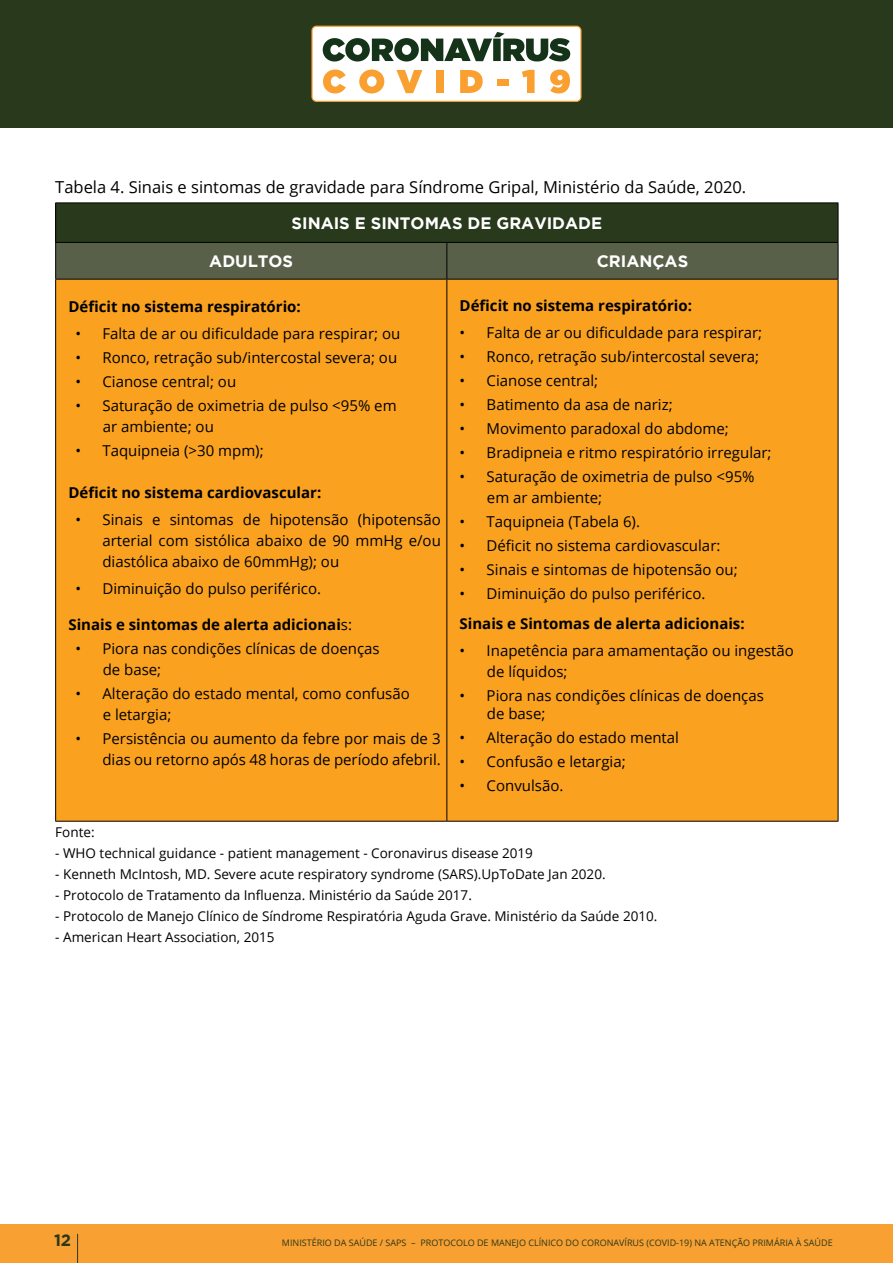
<style>
.page{position:relative;width:893px;height:1263px;background:#fff}
.page>*{position:absolute;margin:0;border:0;box-sizing:border-box;transform-origin:0 0}
.t1{font:16.5px "Open Sans";color:#000}
.t2{font:700 16.5px "Gotham";color:#fff}
.t3{font:700 16.5px "Gotham";color:#29391c}
.t4{font:15px/21px "Open Sans";color:#000}
.t5{font:700 15px "Open Sans";color:#000}
.t6{font:13.5px "Open Sans";color:#000}
.t7{font:9px "Open Sans";color:#29391c}
.s1{font-weight:400}
</style>
<div class="page">
<div style="left:0;top:0;width:893px;height:128px;background:#29391c"></div>
<div style="left:0;top:1225px;width:893px;height:38px;background:#f9a032"></div>
<svg style="left:311px;top:26px;width:271px;height:76px;background:#d1cab5"></svg>
<svg style="left:77px;top:1234px;width:1px;height:29px"></svg>
<div style="left:56px;top:203px;width:782px;height:39px;background:#29391c"></div>
<div style="left:56px;top:243px;width:782px;height:36px;background:#586049"></div>
<div style="left:56px;top:280px;width:782px;height:541px;background:#faa21f"></div>
<hr style="left:55px;top:202px;width:392px;height:1px;background:#000">
<hr style="left:55px;top:203px;width:1px;height:39px;background:#000">
<hr style="left:447px;top:202px;width:391px;height:1px;background:#000">
<hr style="left:838px;top:203px;width:1px;height:39px;background:#000">
<hr style="left:55px;top:242px;width:392px;height:1px;background:#000">
<hr style="left:55px;top:243px;width:1px;height:36px;background:#000">
<hr style="left:447px;top:242px;width:391px;height:1px;background:#000">
<hr style="left:446px;top:243px;width:1px;height:36px;background:#000">
<hr style="left:838px;top:243px;width:1px;height:36px;background:#000">
<hr style="left:55px;top:279px;width:392px;height:1px;background:#000">
<hr style="left:55px;top:280px;width:1px;height:541px;background:#000">
<hr style="left:447px;top:279px;width:391px;height:1px;background:#000">
<hr style="left:446px;top:280px;width:1px;height:541px;background:#000">
<hr style="left:838px;top:280px;width:1px;height:541px;background:#000">
<hr style="left:55px;top:821px;width:392px;height:1px;background:#000">
<hr style="left:447px;top:821px;width:391px;height:1px;background:#000">
<p class="t1" style="left:55px;top:176px;width:693px">Tabela 4. Sinais e sintomas de gravidade para Síndrome Gripal, Ministério da Saúde, 2020.</p>
<p class="t2" style="left:292px;top:213px;width:312px">SINAIS E SINTOMAS DE GRAVIDADE</p>
<p class="t2" style="left:209px;top:251px;width:85px">ADULTOS</p>
<p class="t2" style="left:597px;top:251px;width:93px">CRIANÇAS</p>
<p class="t5" style="left:68px;top:296px;width:234px">Déficit no sistema respiratório:</p>
<p class="t4" style="left:75px;top:323px;width:326px">• Falta de ar ou dificuldade para respirar; ou</p>
<p class="t4" style="left:75px;top:347px;width:323px">• Ronco, retração sub/intercostal severa; ou</p>
<p class="t4" style="left:75px;top:371px;width:162px">• Cianose central; ou</p>
<p class="t4" style="left:103px;top:395px;width:295px;text-indent:-27px">• Saturação de oximetria de pulso &lt;95% em ar ambiente; ou</p>
<p class="t4" style="left:75px;top:440px;width:190px">• Taquipneia (&gt;30 mpm);</p>
<p class="t5" style="left:68px;top:482px;width:254px">Déficit no sistema cardiovascular:</p>
<p class="t4" style="left:102px;top:509px;width:340px;text-align:justify;text-indent:-27px">• Sinais e sintomas de hipotensão (hipotensão arterial com sistólica abaixo de 90 mmHg e/ou diastólica abaixo de 60mmHg); ou</p>
<p class="t4" style="left:75px;top:578px;width:247px">• Diminuição do pulso periférico.</p>
<p class="t5" style="left:68px;top:614px;width:285px">Sinais e sintomas de alerta adicionai<span class="s1">s:</span></p>
<p class="t4" style="left:103px;top:638px;width:278px;text-indent:-27px">• Piora nas condições clínicas de doenças de base;</p>
<p class="t4" style="left:103px;top:683px;width:309px;text-indent:-27px">• Alteração do estado mental, como confusão e letargia;</p>
<p class="t4" style="left:75px;top:728px;width:367px;text-align:right">• Persistência ou aumento da febre por mais de 3 dias ou retorno após 48 horas de período afebril.</p>
<p class="t5" style="left:460px;top:295px;width:234px">Déficit no sistema respiratório:</p>
<p class="t4" style="left:460px;top:322px;width:304px">• Falta de ar ou dificuldade para respirar;</p>
<p class="t4" style="left:460px;top:346px;width:301px">• Ronco, retração sub/intercostal severa;</p>
<p class="t4" style="left:460px;top:370px;width:140px">• Cianose central;</p>
<p class="t4" style="left:460px;top:394px;width:215px">• Batimento da asa de nariz;</p>
<p class="t4" style="left:460px;top:418px;width:271px">• Movimento paradoxal do abdome;</p>
<p class="t4" style="left:460px;top:442px;width:313px">• Bradipneia e ritmo respiratório irregular;</p>
<p class="t4" style="left:487px;top:466px;width:269px;text-indent:-27px">• Saturação de oximetria de pulso &lt;95% em ar ambiente;</p>
<p class="t4" style="left:460px;top:511px;width:182px">• Taquipneia (Tabela 6).</p>
<p class="t4" style="left:460px;top:535px;width:262px">• Déficit no sistema cardiovascular:</p>
<p class="t4" style="left:460px;top:559px;width:280px">• Sinais e sintomas de hipotensão ou;</p>
<p class="t4" style="left:460px;top:583px;width:247px">• Diminuição do pulso periférico.</p>
<p class="t5" style="left:460px;top:613px;width:287px">Sinais e Sintomas de alerta adicionais:</p>
<p class="t4" style="left:487px;top:640px;width:309px;text-indent:-27px">• Inapetência para amamentação ou ingestão de líquidos;</p>
<p class="t4" style="left:487px;top:686px;width:278px;line-height:18px;text-indent:-27px">• Piora nas condições clínicas de doenças de base;</p>
<p class="t4" style="left:460px;top:727px;width:221px">• Alteração do estado mental</p>
<p class="t4" style="left:460px;top:751px;width:168px">• Confusão e letargia;</p>
<p class="t4" style="left:460px;top:775px;width:105px">• Convulsão.</p>
<p class="t6" style="left:55px;top:822px;width:41px">Fonte:</p>
<p class="t6" style="left:55px;top:843px;width:479px">- WHO technical guidance - patient management - Coronavirus disease 2019</p>
<p class="t6" style="left:55px;top:864px;width:552px">- Kenneth McIntosh, MD. Severe acute respiratory syndrome (SARS).UpToDate Jan 2020.</p>
<p class="t6" style="left:55px;top:885px;width:418px">- Protocolo de Tratamento da Influenza. Ministério da Saúde 2017.</p>
<p class="t6" style="left:55px;top:906px;width:604px">- Protocolo de Manejo Clínico de Síndrome Respiratória Aguda Grave. Ministério da Saúde 2010.</p>
<p class="t6" style="left:55px;top:927px;width:221px">- American Heart Association, 2015</p>
<p class="t3" style="left:54px;top:1230px;width:19px">12</p>
<p class="t7" style="left:282px;top:1236px;width:151px">Ministério da Saúde / SAPS – PROTO</p>
<p class="t7" style="left:450px;top:1236px;width:56px">COLO DE MANE</p>
<p class="t7" style="left:517px;top:1236px;width:78px">JO CLÍNI CO DO CORONA</p>
<p class="t7" style="left:619px;top:1236px;width:97px">VÍRUS (COVID-19) NA ATEN</p>
<p class="t7" style="left:732px;top:1236px;width:54px">ÇÃO PRI MÁRIA</p>
<p class="t7" style="left:796px;top:1236px;width:15px">À SAÚDE</p>
</div>
